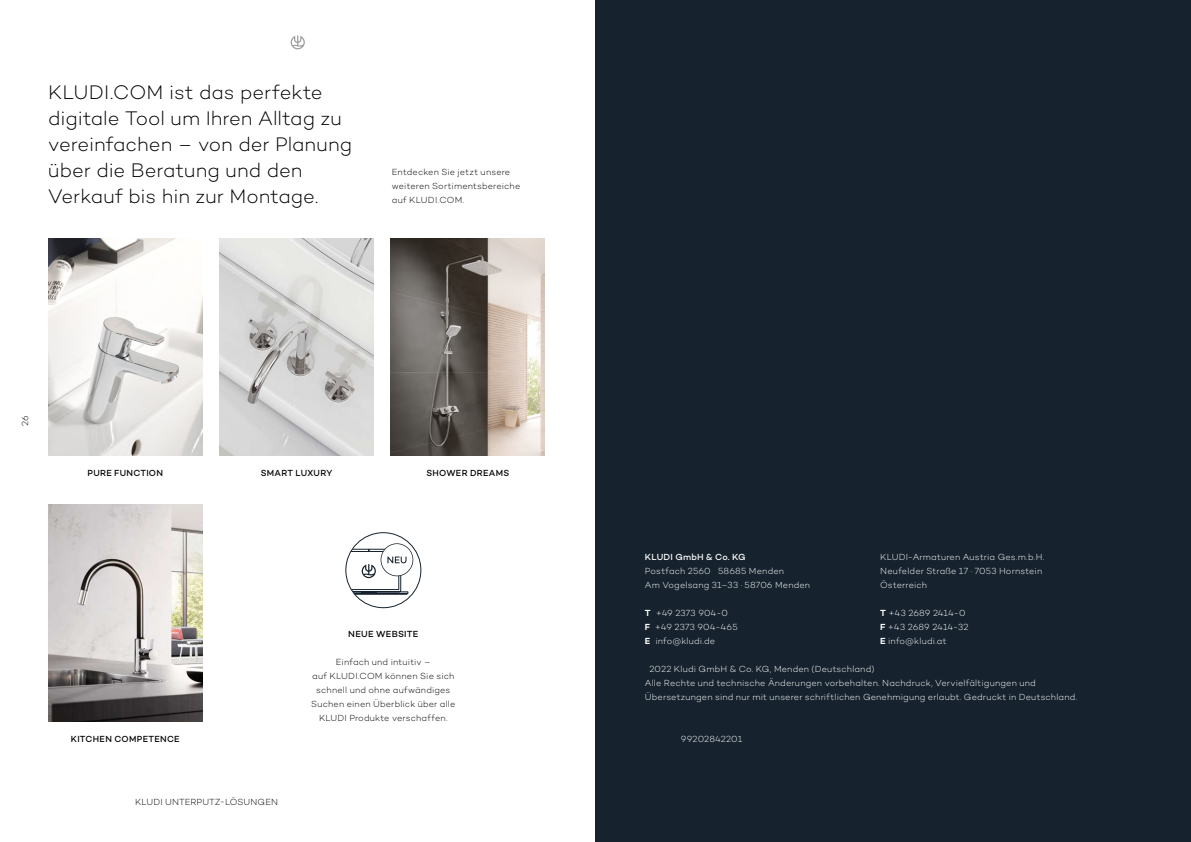
<style>
.page{position:relative;width:1191px;height:842px;background:#fff}
.page>*{position:absolute;margin:0;border:0;box-sizing:border-box;transform-origin:0 0}
.t1{font:300 20px/26px "Campton";color:#000}
.t2{font:300 9px/14px "Campton";letter-spacing:.015em;color:#fff}
.t3{font:300 9px/14px "Campton";letter-spacing:.015em;color:#000}
.t4{font:500 9px "Campton";letter-spacing:.035em;color:#000}
.t5{font:500 9px "Campton";letter-spacing:.02em;color:#fff}
.s1{font-weight:600}
</style>
<div class="page">
<div style="left:595px;top:0;width:596px;height:842px;background:#16232e"></div>
<img style="left:391px;top:238px;width:154px;height:217px">
<img style="left:48px;top:504px;width:154px;height:217px">
<img style="left:219px;top:238px;width:155px;height:217px">
<img style="left:48px;top:238px;width:154px;height:217px">
<svg style="left:346px;top:543px;width:67px;height:52px"></svg>
<svg style="left:291px;top:35px;width:14px;height:14px"></svg>
<h1 class="t1" style="left:48px;top:79px;width:305px">KLUDI.COM ist das perfekte digitale Tool um Ihren Alltag zu vereinfachen – von der Planung über die Beratung und den<br>Verkauf bis hin zur Montage.</h1>
<p class="t3" style="left:392px;top:165px;width:130px">Entdecken Sie jetzt unsere weiteren Sortimentsbereiche auf KLUDI.COM.</p>
<p class="t3" style="left:18px;top:426px;width:12px;rotate:-90deg">26</p>
<p class="t4" style="left:88px;top:468px;width:77px">PURE FUNCTION</p>
<p class="t4" style="left:261px;top:468px;width:73px">SMART LUXURY</p>
<p class="t4" style="left:426px;top:468px;width:84px">SHOWER DREAMS</p>
<p class="t4" style="left:71px;top:734px;width:110px">KITCHEN COMPETENCE</p>
<p class="t3" style="left:135px;top:795px;width:145px">KLUDI UNTERPUTZ-LÖSUNGEN</p>
<p class="t4" style="left:348px;top:629px;width:72px">NEUE WEBSITE</p>
<p class="t3" style="left:311px;top:655px;width:146px;text-align:center">Einfach und intuitiv –<br>auf KLUDI.COM können Sie sich schnell und ohne aufwändiges<br>Suchen einen Überblick über alle<br>KLUDI Produkte verschaffen.</p>
<p class="t5" style="left:645px;top:552px;width:102px">KLUDI GmbH &amp; Co. KG</p>
<p class="t2" style="left:645px;top:564px;width:167px">Postfach 2560 58685 Menden<br>Am Vogelsang 31–33 · 58706 Menden</p>
<p class="t2" style="left:645px;top:606px;width:94px"><span class="s1">T</span> +49 2373 904-0<br><span class="s1">F</span> +49 2373 904-465<br><span class="s1">E</span> info@kludi.de</p>
<p class="t2" style="left:645px;top:662px;width:434px;text-indent:4px">2022 Kludi GmbH &amp; Co. KG, Menden (Deutschland)<br>Alle Rechte und technische Änderungen vorbehalten. Nachdruck, Vervielfältigungen und<br>Übersetzungen sind nur mit unserer schriftlichen Genehmigung erlaubt. Gedruckt in Deutschland.</p>
<p class="t2" style="left:681px;top:732px;width:63px">99202842201</p>
<p class="t2" style="left:880px;top:550px;width:166px">KLUDI-Armaturen Austria Ges.m.b.H.<br>Neufelder Straße 17 · 7053 Hornstein<br>Österreich</p>
<p class="t2" style="left:880px;top:606px;width:90px"><span class="s1">T</span> +43 2689 2414-0<br><span class="s1">F</span> +43 2689 2414-32<br><span class="s1">E</span> info@kludi.at</p>
</div>
